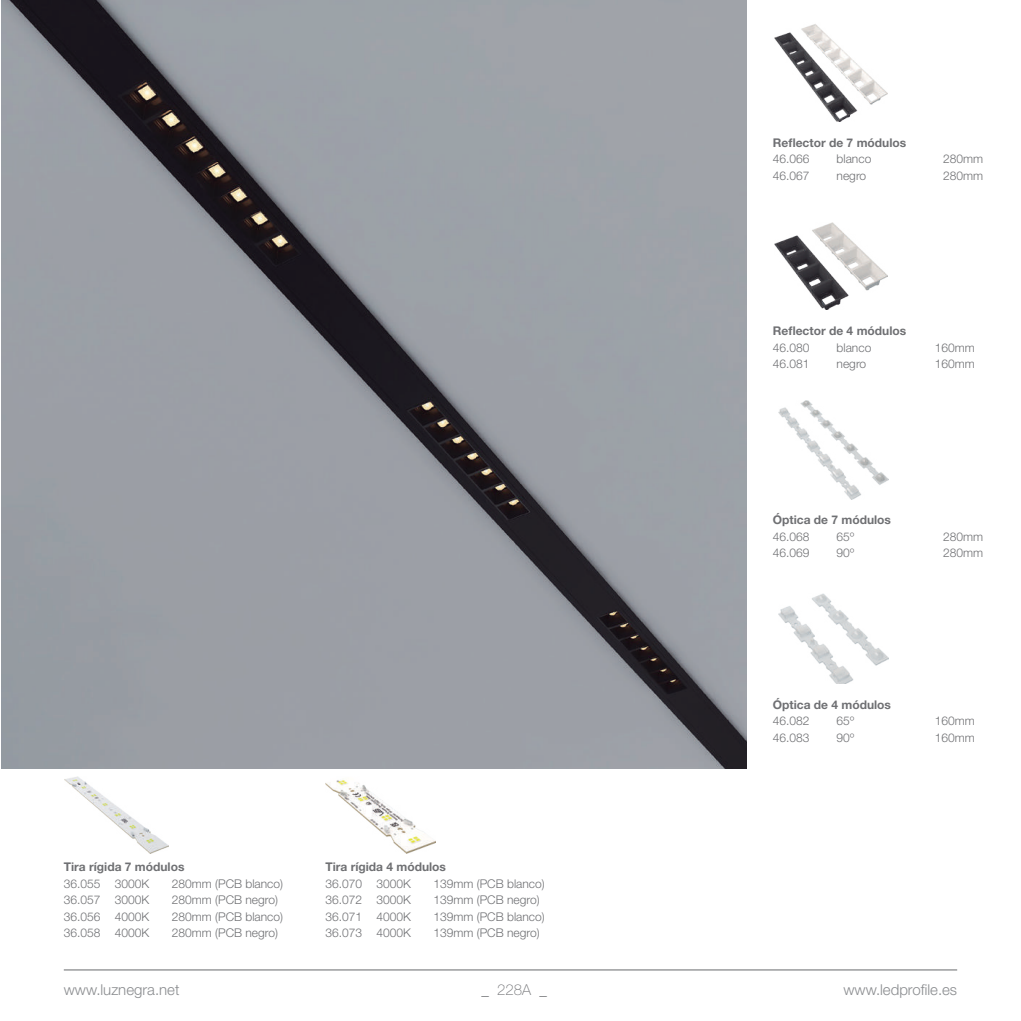
<style>
.page{position:relative;width:1021px;height:1021px;background:#fff}
.page>*{position:absolute;margin:0;border:0;box-sizing:border-box;transform-origin:0 0}
.t1{font:300 15px "Helvetica Neue LT Std";color:#8a8c8f}
.t2{font:100 15px "Helvetica Neue LT Std";color:#6f7073}
.t3{font:300 12px "Helvetica Neue LT Std";color:#6f7073}
.t4{font:700 12px "Helvetica Neue LT Std";color:#6f7073}
</style>
<div class="page">
<hr style="left:64px;top:969px;width:893px;height:1px;background:#6f7073">
<img style="left:1px;top:0;width:745px;height:768px">
<img style="left:64px;top:776px;width:105px;height:77px">
<img style="left:325px;top:779px;width:110px;height:74px">
<img style="left:774px;top:24px;width:113px;height:97px">
<img style="left:778px;top:400px;width:110px;height:99px">
<img style="left:774px;top:223px;width:113px;height:86px">
<img style="left:778px;top:593px;width:110px;height:90px">
<p class="t4" style="left:772px;top:135px;width:135px">Reflector de 7 módulos</p>
<p class="t3" style="left:772px;top:151px;width:38px">46.066</p>
<p class="t3" style="left:836px;top:151px;width:36px">blanco</p>
<p class="t3" style="left:943px;top:151px;width:42px">280mm</p>
<p class="t3" style="left:772px;top:168px;width:38px">46.067</p>
<p class="t3" style="left:836px;top:168px;width:31px">negro</p>
<p class="t3" style="left:943px;top:168px;width:42px">280mm</p>
<p class="t4" style="left:772px;top:323px;width:135px">Reflector de 4 módulos</p>
<p class="t3" style="left:772px;top:340px;width:38px">46.080</p>
<p class="t3" style="left:836px;top:340px;width:36px">blanco</p>
<p class="t3" style="left:934px;top:340px;width:42px">160mm</p>
<p class="t3" style="left:772px;top:356px;width:38px">46.081</p>
<p class="t3" style="left:836px;top:356px;width:31px">negro</p>
<p class="t3" style="left:934px;top:356px;width:42px">160mm</p>
<p class="t4" style="left:772px;top:512px;width:120px">Óptica de 7 módulos</p>
<p class="t3" style="left:772px;top:529px;width:38px">46.068</p>
<p class="t3" style="left:836px;top:529px;width:19px">65º</p>
<p class="t3" style="left:943px;top:529px;width:42px">280mm</p>
<p class="t3" style="left:772px;top:546px;width:38px">46.069</p>
<p class="t3" style="left:836px;top:546px;width:19px">90º</p>
<p class="t3" style="left:943px;top:546px;width:42px">280mm</p>
<p class="t4" style="left:64px;top:859px;width:122px">Tira rígida 7 módulos</p>
<p class="t3" style="left:64px;top:875px;width:87px">36.055 3000K</p>
<p class="t3" style="left:172px;top:875px;width:113px">280mm (PCB blanco)</p>
<p class="t3" style="left:64px;top:892px;width:87px">36.057 3000K</p>
<p class="t3" style="left:172px;top:892px;width:108px">280mm (PCB negro)</p>
<p class="t3" style="left:64px;top:908px;width:87px">36.056 4000K</p>
<p class="t3" style="left:172px;top:908px;width:113px">280mm (PCB blanco)</p>
<p class="t3" style="left:64px;top:925px;width:87px">36.058 4000K</p>
<p class="t3" style="left:172px;top:925px;width:108px">280mm (PCB negro)</p>
<p class="t4" style="left:325px;top:859px;width:122px">Tira rígida 4 módulos</p>
<p class="t3" style="left:325px;top:875px;width:87px">36.070 3000K</p>
<p class="t3" style="left:433px;top:875px;width:113px">139mm (PCB blanco)</p>
<p class="t3" style="left:325px;top:892px;width:87px">36.072 3000K</p>
<p class="t3" style="left:433px;top:892px;width:108px">139mm (PCB negro)</p>
<p class="t3" style="left:325px;top:908px;width:87px">36.071 4000K</p>
<p class="t3" style="left:433px;top:908px;width:113px">139mm (PCB blanco)</p>
<p class="t3" style="left:325px;top:925px;width:87px">36.073 4000K</p>
<p class="t3" style="left:433px;top:925px;width:108px">139mm (PCB negro)</p>
<p class="t4" style="left:772px;top:697px;width:120px">Óptica de 4 módulos</p>
<p class="t3" style="left:772px;top:713px;width:38px">46.082</p>
<p class="t3" style="left:836px;top:713px;width:19px">65º</p>
<p class="t3" style="left:934px;top:713px;width:42px">160mm</p>
<p class="t3" style="left:772px;top:730px;width:38px">46.083</p>
<p class="t3" style="left:836px;top:730px;width:19px">90º</p>
<p class="t3" style="left:934px;top:730px;width:42px">160mm</p>
<p class="t1" style="left:64px;top:980px;width:117px">www.luznegra.net</p>
<p class="t2" style="left:481px;top:981px;width:67px">_ 228A _</p>
<p class="t1" style="left:843px;top:980px;width:115px">www.ledprofile.es</p>
</div>
